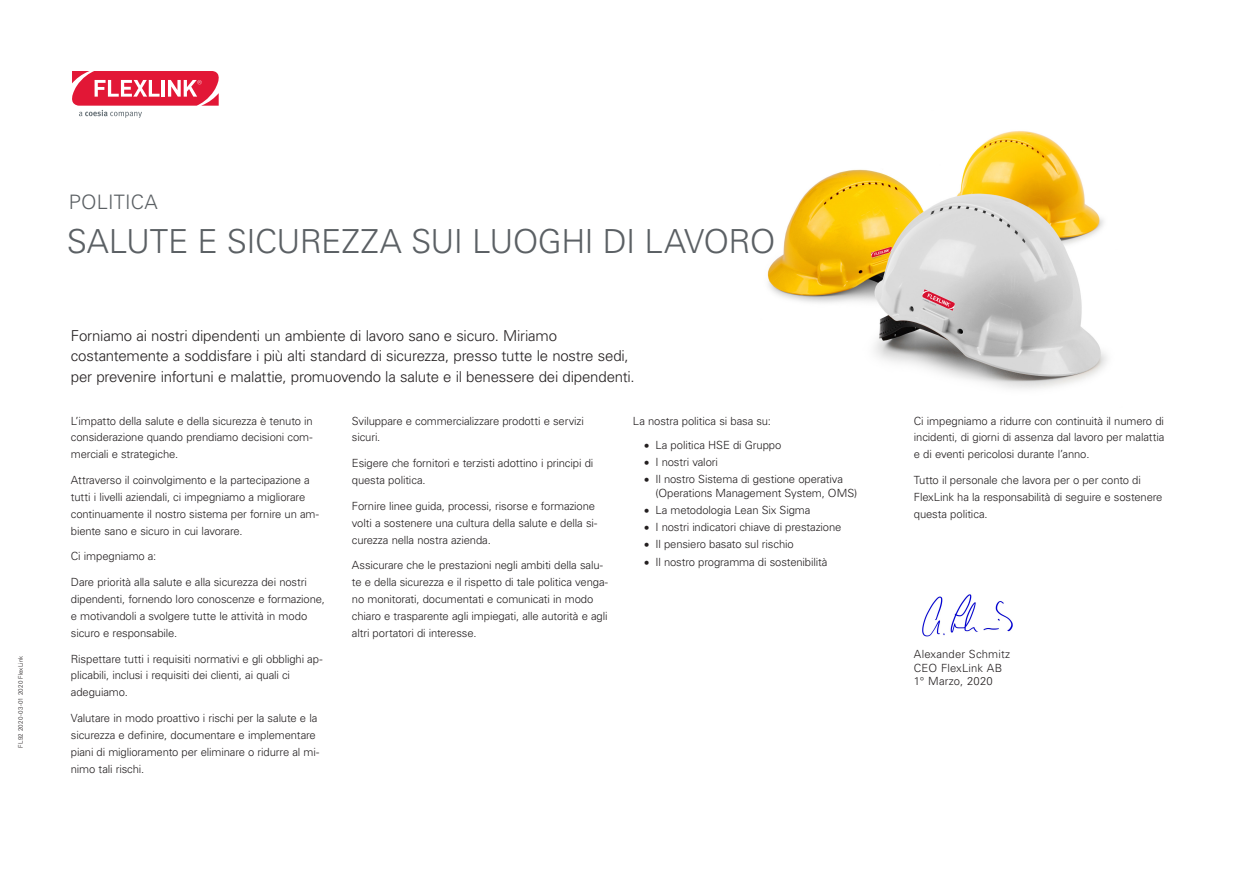
<style>
.page{position:relative;width:1241px;height:886px;background:#fff}
.page>*{position:absolute;margin:0;border:0;box-sizing:border-box;transform-origin:0 0}
.t1{font:300 33.12px "Univers LT Pro 45";letter-spacing:-.02em;color:#5b6064}
.SmallTitle{font:300 19.88px "Univers LT Pro 45";letter-spacing:.01em;color:#5b6064}
.Ingress{font:300 15px/20.6px "Univers LT Pro 45";letter-spacing:-.015em;color:#231f20}
.Body_1{font:300 11.25px/16.9px "Univers LT Pro 45";letter-spacing:-.01em;color:#231f20}
.Caption_text{font:300 11.25px "Univers LT Pro 45";letter-spacing:.015em;color:#231f20}
.ID_No{font:300 6.25px "Univers LT Pro 45";letter-spacing:.02em;color:#231f20}
</style>
<div class="page">
<svg style="left:72px;top:71px;width:147px;height:47px"></svg>
<img style="left:767px;top:131px;width:340px;height:258px">
<img style="left:922px;top:594px;width:91px;height:43px">
<p class="ID_No" style="left:17px;top:747px;width:94px;rotate:-90deg">FL92 2020-03-01 2020 FlexLink</p>
<p class="SmallTitle" style="left:69px;top:190px;width:90px">POLITICA</p>
<p class="t1" style="left:67px;top:221px;width:710px">SALUTE E SICUREZZA SUI LUOGHI DI LAVORO</p>
<p class="Ingress" style="left:71px;top:325px;width:565px">Forniamo ai nostri dipendenti un ambiente di lavoro sano e sicuro. Miriamo costantemente a soddisfare i più alti standard di sicurezza, presso tutte le nostre sedi, per prevenire infortuni e malattie, promuovendo la salute e il benessere dei dipendenti.</p>
<p class="Body_1" style="left:71px;top:412px;width:243px;text-align:justify">L’impatto della salute e della sicurezza è tenuto in considerazione quando prendiamo decisioni com&shy;merciali e strategiche.</p>
<p class="Body_1" style="left:71px;top:472px;width:249px">Attraverso il coinvolgimento e la partecipazione a tutti i livelli aziendali, ci impegniamo a migliorare continuamente il nostro sistema per fornire un am&shy;biente sano e sicuro in cui lavorare.</p>
<p class="Body_1" style="left:71px;top:548px;width:87px">Ci impegniamo a:</p>
<p class="Body_1" style="left:71px;top:574px;width:255px">Dare priorità alla salute e alla sicurezza dei nostri dipendenti, fornendo loro conoscenze e formazione, e motivandoli a svolgere tutte le attività in modo sicuro e responsabile.</p>
<p class="Body_1" style="left:71px;top:650px;width:253px">Rispettare tutti i requisiti normativi e gli obblighi ap&shy;plicabili, inclusi i requisiti dei clienti, ai quali ci adeguiamo.</p>
<p class="Body_1" style="left:71px;top:709px;width:250px">Valutare in modo proattivo i rischi per la salute e la sicurezza e definire, documentare e implementare piani di miglioramento per eliminare o ridurre al mi&shy;nimo tali rischi.</p>
<p class="Body_1" style="left:352px;top:412px;width:233px">Sviluppare e commercializzare prodotti e servizi sicuri.</p>
<p class="Body_1" style="left:352px;top:455px;width:243px">Esigere che fornitori e terzisti adottino i principi di questa politica.</p>
<p class="Body_1" style="left:352px;top:497px;width:247px">Fornire linee guida, processi, risorse e formazione volti a sostenere una cultura della salute e della si&shy;curezza nella nostra azienda.</p>
<p class="Body_1" style="left:352px;top:557px;width:258px">Assicurare che le prestazioni negli ambiti della salu&shy;te e della sicurezza e il rispetto di tale politica venga&shy;no monitorati, documentati e comunicati in modo chiaro e trasparente agli impiegati, alle autorità e agli altri portatori di interesse.</p>
<p class="Body_1" style="left:632px;top:412px;width:139px">La nostra politica si basa su:</p>
<p class="Body_1" style="left:644px;top:437px;width:139px">• La politica HSE di Gruppo</p>
<p class="Body_1" style="left:644px;top:454px;width:75px">• I nostri valori</p>
<p class="Body_1" style="left:655px;top:473px;width:203px;line-height:13.5px;text-indent:-11px">• Il nostro Sistema di gestione operativa (Operations Management System, OMS)</p>
<p class="Body_1" style="left:644px;top:501px;width:168px">• La metodologia Lean Six Sigma</p>
<p class="Body_1" style="left:644px;top:518px;width:199px">• I nostri indicatori chiave di prestazione</p>
<p class="Body_1" style="left:644px;top:536px;width:151px">• Il pensiero basato sul rischio</p>
<p class="Body_1" style="left:644px;top:553px;width:185px">• Il nostro programma di sostenibilità</p>
<p class="Body_1" style="left:913px;top:412px;width:252px;text-align:justify">Ci impegniamo a ridurre con continuità il numero di incidenti, di giorni di assenza dal lavoro per malattia e di eventi pericolosi durante l’anno.</p>
<p class="Body_1" style="left:913px;top:472px;width:250px">Tutto il personale che lavora per o per conto di<br>FlexLink ha la responsabilità di seguire e sostenere questa politica.</p>
<p class="Caption_text" style="left:913px;top:647px;width:98px">Alexander Schmitz</p>
<p class="Caption_text" style="left:913px;top:661px;width:90px">CEO FlexLink AB</p>
<p class="Caption_text" style="left:913px;top:674px;width:80px">1° Marzo, 2020</p>
</div>
